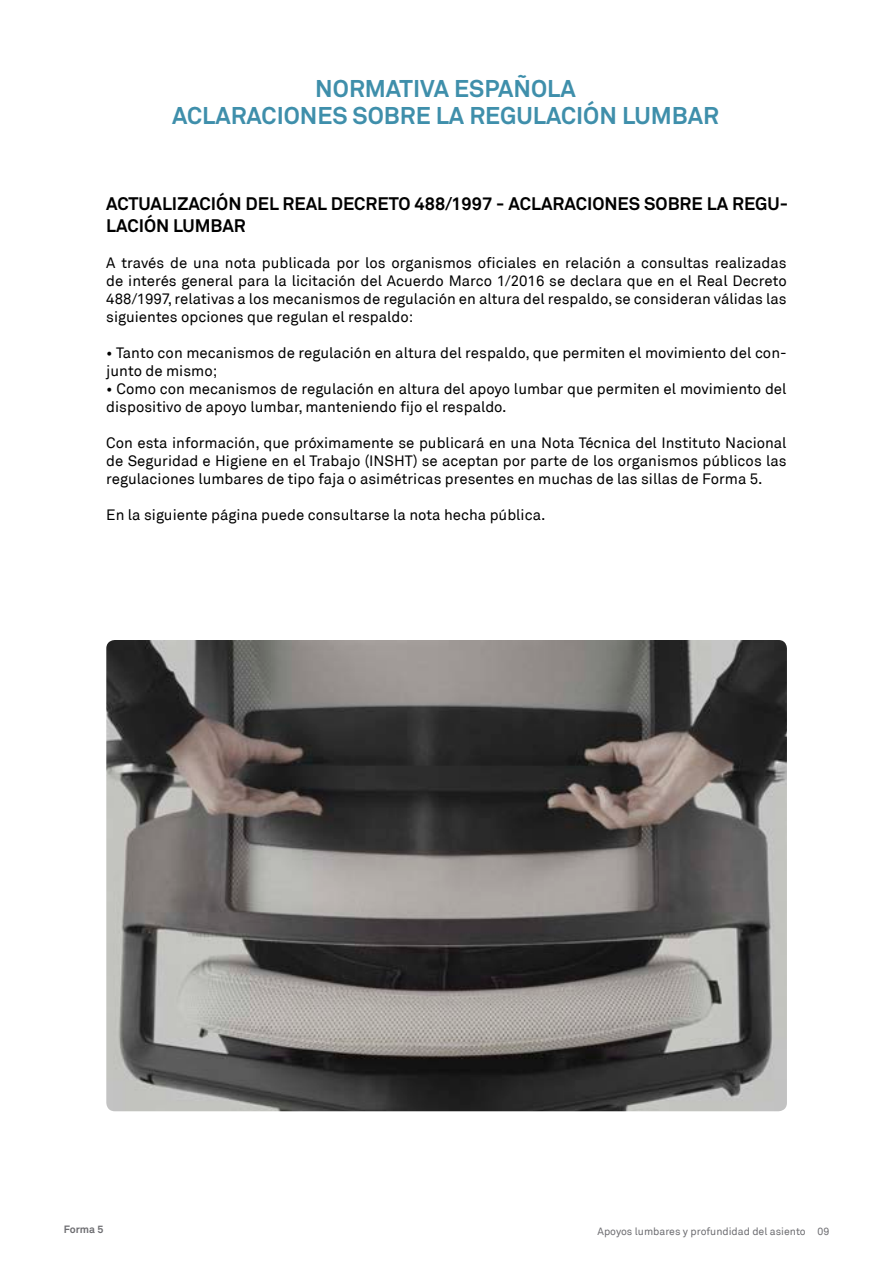
<style>
.page{position:relative;width:893px;height:1263px;background:#fff}
.page>*{position:absolute;margin:0;border:0;box-sizing:border-box;transform-origin:0 0}
.t1{font:700 24px/27px "Akkurat";color:#3f8fab;text-align:center}
.t2{font:700 18px/21.6px "Akkurat";color:#000}
.t3{font:15px/18px "Akkurat";color:#000;text-align:justify}
.t4{font:10.5px "Akkurat";color:#6d6d71}
.t5{font:700 10.5px "Akkurat";color:#6d6d71}
</style>
<div class="page">
<img style="left:106px;top:640px;width:681px;height:471px">
<h1 class="t1" style="left:172px;top:75px;width:548px">NORMATIVA ESPAÑOLA<br>ACLARACIONES SOBRE LA REGULACIÓN LUMBAR</h1>
<p class="t2" style="left:106px;top:193px;width:683px">ACTUALIZACIÓN DEL REAL DECRETO 488/1997 - ACLARACIONES SOBRE LA REGU-<br>LACIÓN LUMBAR</p>
<p class="t3" style="left:106px;top:254px;width:682px">A través de una nota publicada por los organismos oficiales en relación a consultas realizadas de interés general para la licitación del Acuerdo Marco 1/2016 se declara que en el Real Decreto 488/1997, relativas a los mecanismos de regulación en altura del respaldo, se consideran válidas las siguientes opciones que regulan el respaldo:</p>
<p class="t3" style="left:106px;top:344px;width:682px">• Tanto con mecanismos de regulación en altura del respaldo, que permiten el movimiento del con&shy;junto de mismo;</p>
<p class="t3" style="left:106px;top:380px;width:682px">• Como con mecanismos de regulación en altura del apoyo lumbar que permiten el movimiento del dispositivo de apoyo lumbar, manteniendo fijo el respaldo.</p>
<p class="t3" style="left:106px;top:434px;width:682px">Con esta información, que próximamente se publicará en una Nota Técnica del Instituto Nacional de Seguridad e Higiene en el Trabajo (INSHT) se aceptan por parte de los organismos públicos las regulaciones lumbares de tipo faja o asimétricas presentes en muchas de las sillas de Forma 5.</p>
<p class="t3" style="left:106px;top:506px;width:441px">En la siguiente página puede consultarse la nota hecha pública.</p>
<p class="t5" style="left:64px;top:1223px;width:41px">Forma 5</p>
<p class="t4" style="left:598px;top:1225px;width:233px">Apoyos lumbares y profundidad del asiento 09</p>
</div>
